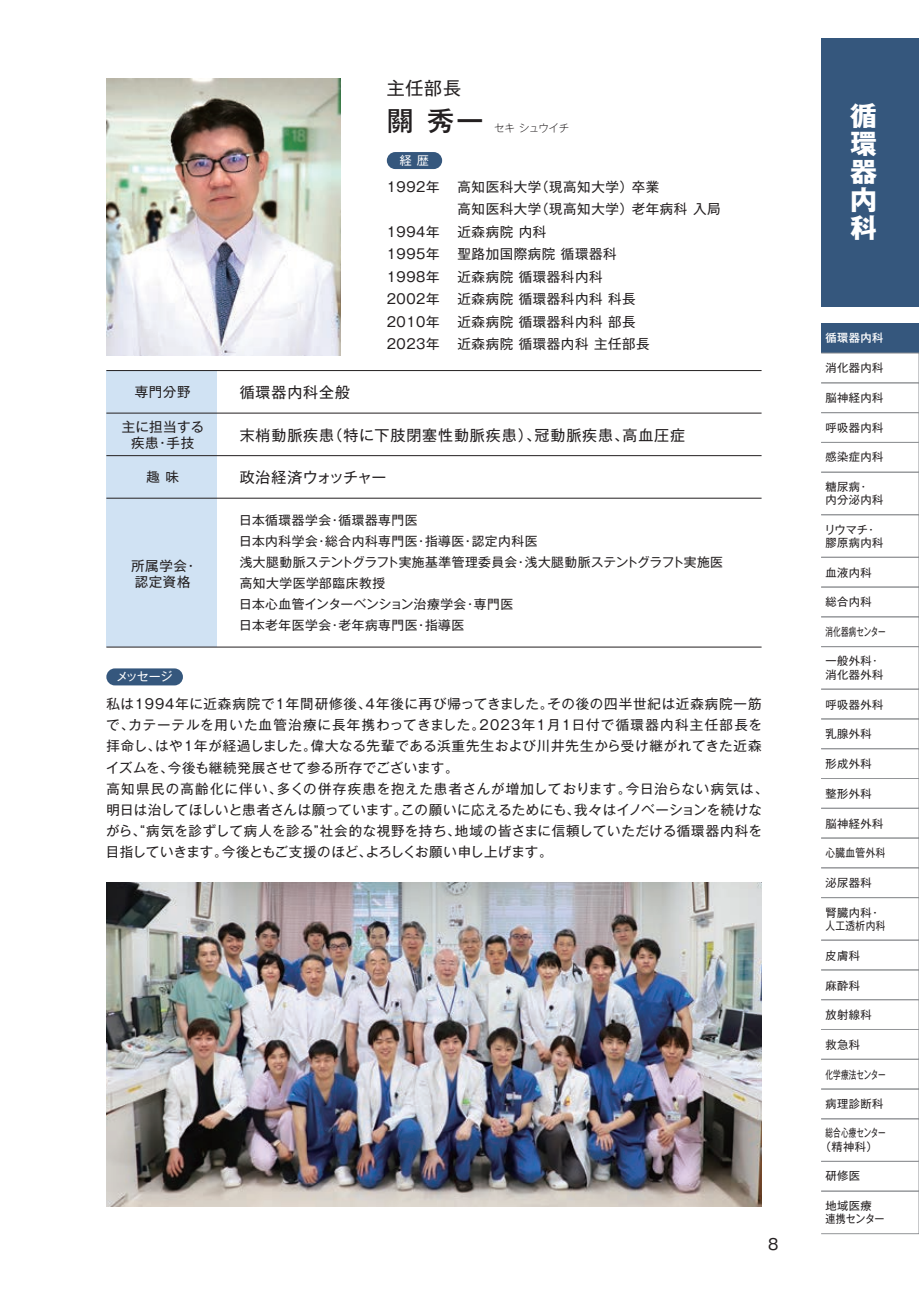
<style>
.page{position:relative;width:919px;height:1289px;background:#fff}
.page>*{position:absolute;margin:0;border:0;box-sizing:border-box;transform-origin:0 0}
.t1{font:700 27px/28px "Gothic MB101 Pr 6 N";color:#fff;text-align:justify}
.t2{font:500 27px "Gothic MB101 Pr 6 N";color:#231f20}
.t3{font:18px "Gothic MB101 Pr 6 N";color:#231f20}
.t4{font:15px "Gothic MB101 Pr 6 N";letter-spacing:.06em;color:#231f20}
.t5{font:15px "Gothic MB101 Pr 6 N";letter-spacing:-.05em;color:#231f20}
.t6{font:13.5px/22.5px "Gothic MB101 Pr 6 N";letter-spacing:.04em;color:#231f20}
.t7{font:12.75px/21px "Gothic MB101 Pr 6 N";letter-spacing:.04em;color:#231f20}
.t8{font:12px "Gothic MB101 Pr 6 N";letter-spacing:-.055em;color:#fff}
.t9{font:11.25px/13.5px "Gothic MB101 Pr 6 N";letter-spacing:.04em;color:#231f20}
.t10{font:11.25px "Gothic MB101 Pr 6 N";letter-spacing:.015em;color:#231f20;scale:.67 1}
.t11{font:11.25px/13.5px "Gothic MB101 Pr 6 N";letter-spacing:.04em;color:#231f20;scale:.67 1}
.t12{font:11.25px "Gothic MB101 Pr 6 N";letter-spacing:.04em;color:#231f20;scale:.86 1}
.t13{font:500 11.25px "Gothic MB101 Pr 6 N";letter-spacing:.04em;color:#fff}
.t14{font:300 10.5px "Gothic MB101 Pr 6 N";letter-spacing:-.045em;color:#231f20}
</style>
<div class="page">
<div style="left:821px;top:38px;width:97px;height:268px;background:#35577d"></div>
<div style="left:820px;top:382px;width:98px;height:31px;border:1px solid #939598"></div>
<div style="left:820px;top:412px;width:98px;height:30px;border:1px solid #939598"></div>
<div style="left:821px;top:323px;width:97px;height:30px;background:#35577d"></div>
<div style="left:820px;top:353px;width:98px;height:30px;border:1px solid #939598"></div>
<div style="left:820px;top:442px;width:98px;height:30px;border:1px solid #939598"></div>
<div style="left:820px;top:689px;width:98px;height:30px;border:1px solid #939598"></div>
<div style="left:820px;top:778px;width:98px;height:30px;border:1px solid #939598"></div>
<div style="left:820px;top:808px;width:98px;height:30px;border:1px solid #939598"></div>
<div style="left:820px;top:837px;width:98px;height:31px;border:1px solid #939598"></div>
<div style="left:820px;top:939px;width:98px;height:31px;border:1px solid #939598"></div>
<div style="left:820px;top:969px;width:98px;height:30px;border:1px solid #939598"></div>
<div style="left:820px;top:999px;width:98px;height:30px;border:1px solid #939598"></div>
<div style="left:820px;top:1029px;width:98px;height:30px;border:1px solid #939598"></div>
<div style="left:820px;top:1059px;width:98px;height:30px;border:1px solid #939598"></div>
<div style="left:820px;top:1088px;width:98px;height:30px;border:1px solid #939598"></div>
<div style="left:820px;top:1161px;width:98px;height:30px;border:1px solid #939598"></div>
<div style="left:820px;top:557px;width:98px;height:30px;border:1px solid #939598"></div>
<div style="left:820px;top:587px;width:98px;height:30px;border:1px solid #939598"></div>
<div style="left:820px;top:616px;width:98px;height:30px;border:1px solid #939598"></div>
<div style="left:820px;top:718px;width:98px;height:31px;border:1px solid #939598"></div>
<div style="left:820px;top:867px;width:98px;height:30px;border:1px solid #939598"></div>
<div style="left:820px;top:646px;width:98px;height:43px;border:1px solid #939598"></div>
<div style="left:820px;top:897px;width:98px;height:43px;border:1px solid #939598"></div>
<div style="left:820px;top:1118px;width:98px;height:43px;border:1px solid #939598"></div>
<div style="left:820px;top:1190px;width:98px;height:43px;border:1px solid #939598"></div>
<div style="left:820px;top:472px;width:98px;height:43px;border:1px solid #939598"></div>
<img style="left:106px;top:79px;width:234px;height:276px">
<img style="left:106px;top:882px;width:655px;height:323px">
<div style="left:387px;top:152px;width:55px;height:17px;background:#35577d;border-radius:9px"></div>
<div style="left:106px;top:668px;width:77px;height:17px;background:#35577d;border-radius:9px"></div>
<div style="left:106px;top:370px;width:111px;height:277px;background:#d0e2f3"></div>
<hr style="left:106px;top:647px;width:655px;height:1px;background:#231f20">
<hr style="left:106px;top:370px;width:655px;height:1px;background:#231f20">
<hr style="left:106px;top:455px;width:655px;height:1px;background:#231f20">
<hr style="left:106px;top:498px;width:655px;height:1px;background:#231f20">
<hr style="left:106px;top:413px;width:655px;height:1px;background:#231f20">
<h2 class="t3" style="left:387px;top:73px;width:76px">主任部長</h2>
<h1 class="t2" style="left:387px;top:98px;width:98px">關 秀一</h1>
<p class="t8" style="left:400px;top:150px;width:30px">経 歴</p>
<p class="t14" style="left:494px;top:119px;width:77px">セキ シュウイチ</p>
<p class="t6" style="left:387px;top:174px;width:54px">1992年</p>
<p class="t6" style="left:387px;top:219px;width:54px;text-align:justify">1994年1995年1998年2002年2010年2023年</p>
<p class="t6" style="left:457px;top:174px;width:264px">高知医科大学（現高知大学）卒業<br>高知医科大学（現高知大学）老年病科 入局近森病院 内科<br>聖路加国際病院 循環器科<br>近森病院 循環器科内科<br>近森病院 循環器科内科 科長<br>近森病院 循環器科内科 部長<br>近森病院 循環器内科 主任部長</p>
<p class="t6" style="left:135px;top:379px;width:57px">専門分野</p>
<p class="t4" style="left:240px;top:380px;width:112px">循環器内科全般</p>
<p class="t4" style="left:240px;top:422px;width:447px">末梢動脈疾患（特に下肢閉塞性動脈疾患）、冠動脈疾患、高血圧症</p>
<p class="t5" style="left:240px;top:465px;width:148px">政治経済ウォッチャー</p>
<p class="t6" style="left:122px;top:417px;width:84px;line-height:16.5px;text-align:center">主に担当する疾患・手技</p>
<p class="t6" style="left:146px;top:464px;width:34px">趣 味</p>
<p class="t6" style="left:131px;top:556px;width:68px;line-height:16.5px">所属学会・認定資格</p>
<p class="t8" style="left:116px;top:666px;width:58px">メッセージ</p>
<p class="t7" style="left:239px;top:509px;width:485px">日本循環器学会・循環器専門医<br>日本内科学会・総合内科専門医・指導医・認定内科医<br>浅大腿動脈ステントグラフト実施基準管理委員会・浅大腿動脈ステントグラフト実施医高知大学医学部臨床教授<br>日本心血管インターベンション治療学会・専門医<br>日本老年医学会・老年病専門医・指導医</p>
<p class="t6" style="left:106px;top:693px;width:664px;line-height:21px">私は1994年に近森病院で１年間研修後、４年後に再び帰ってきました。その後の四半世紀は近森病院一筋で、カテーテルを用いた血管治療に長年携わってきました。2023年1月1日付で循環器内科主任部長を拝命し、はや１年が経過しました。偉大なる先輩である浜重先生および川井先生から受け継がれてきた近森イズムを、今後も継続発展させて参る所存でございます。<br>高知県民の高齢化に伴い、多くの併存疾患を抱えた患者さんが増加しております。今日治らない病気は、明日は治してほしいと患者さんは願っています。この願いに応えるためにも、我々はイノベーションを続けながら、“病気を診ずして病人を診る”社会的な視野を持ち、地域の皆さまに信頼していただける循環器内科を目指していきます。今後ともご支援のほど、よろしくお願い申し上げます。</p>
<p class="t4" style="left:768px;top:1232px;width:12px">8</p>
<h1 class="t1" style="left:850px;top:101px;width:28px">循環器内科</h1>
<p class="t13" style="left:825px;top:329px;width:60px">循環器内科</p>
<p class="t9" style="left:825px;top:360px;width:60px">消化器内科</p>
<p class="t9" style="left:825px;top:390px;width:60px">脳神経内科</p>
<p class="t9" style="left:825px;top:420px;width:60px">呼吸器内科</p>
<p class="t9" style="left:825px;top:449px;width:60px">感染症内科</p>
<p class="t9" style="left:825px;top:479px;width:60px">糖尿病・<br>内分泌内科</p>
<p class="t9" style="left:824px;top:522px;width:61px">リウマチ・膠原病内科</p>
<p class="t9" style="left:825px;top:565px;width:48px">血液内科</p>
<p class="t9" style="left:825px;top:594px;width:48px">総合内科</p>
<p class="t10" style="left:825px;top:622px;width:91px">消化器病センター</p>
<p class="t9" style="left:825px;top:653px;width:60px">一般外科･消化器外科</p>
<p class="t9" style="left:825px;top:696px;width:60px">呼吸器外科</p>
<p class="t9" style="left:825px;top:726px;width:48px">乳腺外科</p>
<p class="t9" style="left:825px;top:755px;width:48px">形成外科</p>
<p class="t9" style="left:825px;top:785px;width:48px">整形外科</p>
<p class="t9" style="left:825px;top:816px;width:60px">脳神経外科</p>
<p class="t12" style="left:825px;top:843px;width:71px">心臓血管外科</p>
<p class="t9" style="left:825px;top:875px;width:48px">泌尿器科</p>
<p class="t9" style="left:825px;top:904px;width:61px">腎臓内科・人工透析内科</p>
<p class="t9" style="left:825px;top:948px;width:36px">皮膚科</p>
<p class="t9" style="left:825px;top:977px;width:36px">麻酔科</p>
<p class="t9" style="left:825px;top:1007px;width:48px">放射線科</p>
<p class="t9" style="left:825px;top:1036px;width:36px">救急科</p>
<p class="t10" style="left:825px;top:1065px;width:91px">化学療法センター</p>
<p class="t9" style="left:825px;top:1096px;width:60px">病理診断科</p>
<p class="t11" style="left:819px;top:1125px;width:100px;text-indent:6px">総合心療センター（精神科）</p>
<p class="t9" style="left:825px;top:1168px;width:36px">研修医</p>
<p class="t9" style="left:825px;top:1197px;width:61px">地域医療<br>連携センター</p>
</div>
